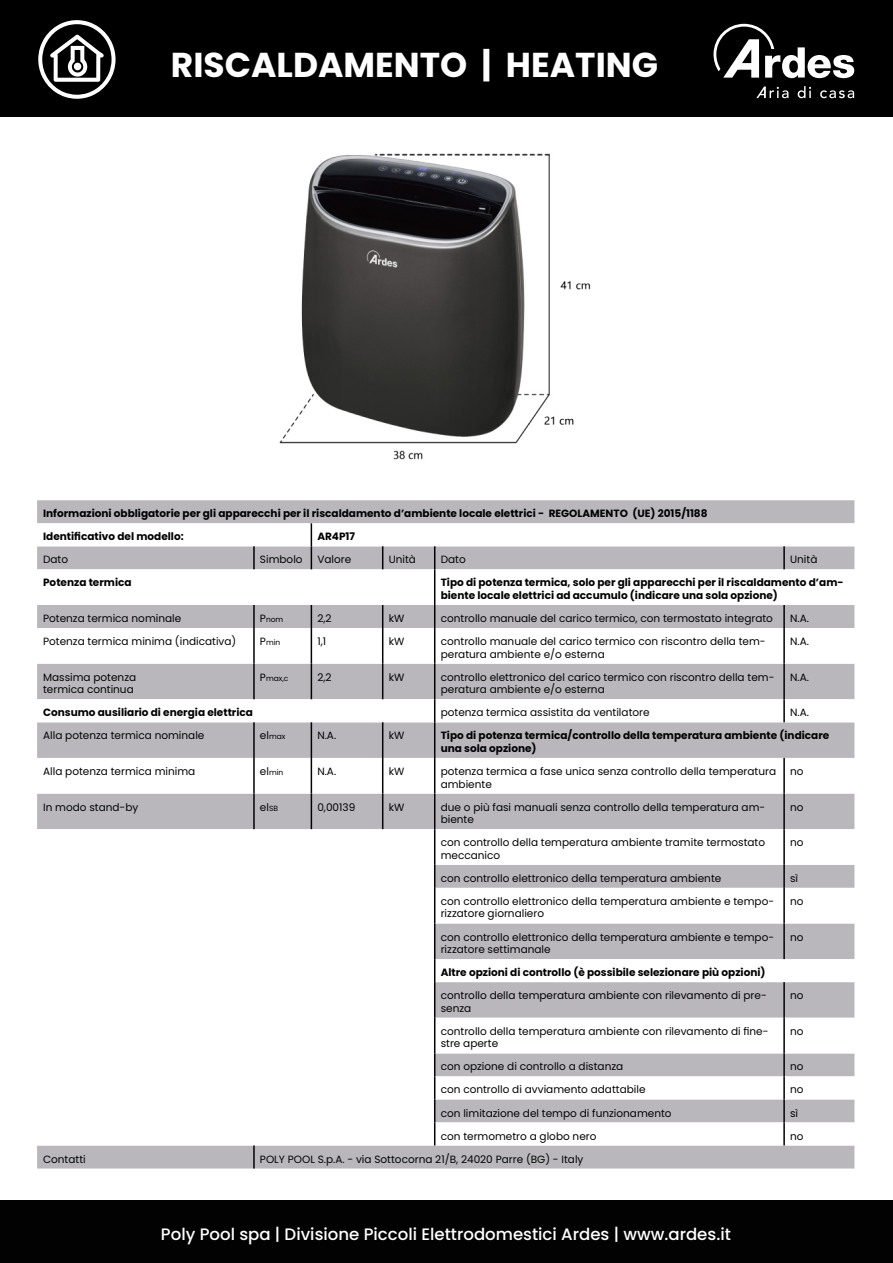
<style>
.page{position:relative;width:893px;height:1263px;background:#fff}
.page>*{position:absolute;margin:0;border:0;box-sizing:border-box;transform-origin:0 0}
.t1{font:700 34.5px "Poppins";color:#fff}
.t2{font:500 16.5px "Poppins";color:#fff}
.t3{font:10.5px/12.6px "Poppins";color:#020203}
.t4{font:700 10.5px/12.6px "Poppins";color:#020203}
.t5{font:700 10.5px "Poppins";color:#000}
.t6{font:7.5px "Poppins";color:#020203}
.s1{font-size:10.5px}
.s2{font-size:7.5px}
</style>
<div class="page">
<div style="left:0;top:0;width:893px;height:117px;background:#000"></div>
<div style="left:0;top:1200px;width:893px;height:63px;background:#020203"></div>
<svg style="left:713px;top:24px;width:141px;height:54px"></svg>
<svg style="left:756px;top:87px;width:32px;height:11px"></svg>
<svg style="left:798px;top:86px;width:13px;height:12px"></svg>
<svg style="left:820px;top:90px;width:34px;height:8px"></svg>
<svg style="left:38px;top:20px;width:78px;height:79px"></svg>
<div style="left:37px;top:500px;width:817px;height:668px;background:#b9b7bb"></div>
<svg style="left:37px;top:523px;width:817px;height:622px"></svg>
<hr style="left:253px;top:546px;width:2px;height:23px;background:#020203">
<svg style="left:311px;top:523px;width:1px;height:46px"></svg>
<svg style="left:382px;top:546px;width:1px;height:23px"></svg>
<svg style="left:434px;top:546px;width:1px;height:23px"></svg>
<hr style="left:783px;top:546px;width:2px;height:23px;background:#020203">
<hr style="left:434px;top:569px;width:1px;height:36px;background:#020203">
<hr style="left:253px;top:605px;width:2px;height:23px;background:#020203">
<svg style="left:311px;top:605px;width:1px;height:23px"></svg>
<svg style="left:382px;top:605px;width:1px;height:23px"></svg>
<svg style="left:434px;top:605px;width:1px;height:23px"></svg>
<hr style="left:783px;top:605px;width:2px;height:23px;background:#020203">
<hr style="left:253px;top:628px;width:2px;height:36px;background:#020203">
<hr style="left:311px;top:628px;width:1px;height:36px;background:#020203">
<hr style="left:382px;top:628px;width:1px;height:36px;background:#020203">
<hr style="left:434px;top:628px;width:1px;height:36px;background:#020203">
<hr style="left:783px;top:628px;width:2px;height:36px;background:#020203">
<hr style="left:253px;top:664px;width:2px;height:35px;background:#020203">
<hr style="left:311px;top:664px;width:1px;height:35px;background:#020203">
<hr style="left:382px;top:664px;width:1px;height:35px;background:#020203">
<hr style="left:434px;top:664px;width:1px;height:35px;background:#020203">
<hr style="left:783px;top:664px;width:2px;height:35px;background:#020203">
<svg style="left:434px;top:699px;width:1px;height:23px"></svg>
<hr style="left:783px;top:699px;width:2px;height:23px;background:#020203">
<hr style="left:253px;top:722px;width:2px;height:36px;background:#020203">
<hr style="left:311px;top:722px;width:1px;height:36px;background:#020203">
<hr style="left:382px;top:722px;width:1px;height:36px;background:#020203">
<hr style="left:434px;top:722px;width:1px;height:36px;background:#020203">
<hr style="left:253px;top:758px;width:2px;height:35px;background:#020203">
<hr style="left:311px;top:758px;width:1px;height:35px;background:#020203">
<hr style="left:382px;top:758px;width:1px;height:35px;background:#020203">
<hr style="left:434px;top:758px;width:1px;height:35px;background:#020203">
<hr style="left:783px;top:758px;width:2px;height:35px;background:#020203">
<hr style="left:253px;top:793px;width:2px;height:36px;background:#020203">
<hr style="left:311px;top:793px;width:1px;height:36px;background:#020203">
<hr style="left:382px;top:793px;width:1px;height:36px;background:#020203">
<hr style="left:434px;top:793px;width:1px;height:36px;background:#020203">
<hr style="left:783px;top:793px;width:2px;height:36px;background:#020203">
<hr style="left:434px;top:829px;width:1px;height:36px;background:#020203">
<hr style="left:783px;top:829px;width:2px;height:36px;background:#020203">
<svg style="left:434px;top:865px;width:1px;height:23px"></svg>
<hr style="left:783px;top:865px;width:2px;height:23px;background:#020203">
<hr style="left:434px;top:888px;width:1px;height:35px;background:#020203">
<hr style="left:783px;top:888px;width:2px;height:35px;background:#020203">
<hr style="left:434px;top:923px;width:1px;height:36px;background:#020203">
<hr style="left:783px;top:923px;width:2px;height:36px;background:#020203">
<svg style="left:434px;top:959px;width:1px;height:23px"></svg>
<hr style="left:434px;top:982px;width:1px;height:36px;background:#020203">
<hr style="left:783px;top:982px;width:2px;height:36px;background:#020203">
<hr style="left:434px;top:1018px;width:1px;height:35px;background:#020203">
<hr style="left:783px;top:1018px;width:2px;height:35px;background:#020203">
<hr style="left:783px;top:1053px;width:2px;height:23px;background:#020203">
<hr style="left:783px;top:1076px;width:2px;height:23px;background:#020203">
<hr style="left:783px;top:1099px;width:2px;height:23px;background:#020203">
<svg style="left:434px;top:1053px;width:1px;height:92px"></svg>
<hr style="left:783px;top:1122px;width:2px;height:23px;background:#020203">
<hr style="left:253px;top:1145px;width:2px;height:23px;background:#020203">
<img style="left:279px;top:153px;width:312px;height:307px">
<h1 class="t1" style="left:171px;top:45px;width:489px">RISCALDAMENTO | HEATING</h1>
<p class="t4" style="left:43px;top:502px;width:666px;line-height:23.1px">Informazioni obbligatorie per gli apparecchi per il riscaldamento d’ambiente locale elettrici - REGOLAMENTO (UE) 2015/1188<br>Identificativo del modello:</p>
<p class="t5" style="left:317px;top:531px;width:39px">AR4P17</p>
<p class="t3" style="left:43px;top:553px;width:27px">Dato</p>
<p class="t3" style="left:260px;top:553px;width:44px">Simbolo</p>
<p class="t3" style="left:317px;top:553px;width:35px">Valore</p>
<p class="t3" style="left:389px;top:553px;width:29px">Unità</p>
<p class="t3" style="left:441px;top:553px;width:27px">Dato</p>
<p class="t3" style="left:790px;top:553px;width:29px">Unità</p>
<p class="t4" style="left:43px;top:576px;width:90px">Potenza termica</p>
<p class="t4" style="left:441px;top:576px;width:404px">Tipo di potenza termica, solo per gli apparecchi per il riscaldamento d’am&shy;biente locale elettrici ad accumulo (indicare una sola opzione)</p>
<p class="t3" style="left:43px;top:612px;width:140px">Potenza termica nominale</p>
<p class="t6" style="left:260px;top:615px;width:25px"><span class="s1">P</span>nom</p>
<p class="t3" style="left:317px;top:612px;width:16px">2,2</p>
<p class="t3" style="left:389px;top:612px;width:17px">kW</p>
<p class="t3" style="left:441px;top:612px;width:334px">controllo manuale del carico termico, con termostato integrato</p>
<p class="t3" style="left:790px;top:612px;width:20px">N.A.</p>
<p class="t3" style="left:43px;top:635px;width:195px">Potenza termica minima (indicativa)</p>
<p class="t6" style="left:260px;top:638px;width:22px"><span class="s1">P</span>min</p>
<p class="t3" style="left:317px;top:635px;width:10px">1,1</p>
<p class="t3" style="left:389px;top:635px;width:17px">kW</p>
<p class="t3" style="left:441px;top:635px;width:326px">controllo manuale del carico termico con riscontro della tem&shy;peratura ambiente e/o esterna</p>
<p class="t3" style="left:790px;top:635px;width:20px">N.A.</p>
<p class="t3" style="left:43px;top:671px;width:95px">Massima potenza termica continua</p>
<p class="t6" style="left:260px;top:674px;width:30px"><span class="s1">P</span>max,c</p>
<p class="t3" style="left:317px;top:671px;width:16px">2,2</p>
<p class="t3" style="left:389px;top:671px;width:17px">kW</p>
<p class="t3" style="left:441px;top:671px;width:335px">controllo elettronico del carico termico con riscontro della tem&shy;peratura ambiente e/o esterna</p>
<p class="t3" style="left:790px;top:671px;width:20px">N.A.</p>
<p class="t4" style="left:43px;top:706px;width:211px">Consumo ausiliario di energia elettrica</p>
<p class="t3" style="left:441px;top:706px;width:210px">potenza termica assistita da ventilatore</p>
<p class="t3" style="left:790px;top:706px;width:20px">N.A.</p>
<p class="t3" style="left:43px;top:729px;width:163px">Alla potenza termica nominale</p>
<p class="t6" style="left:260px;top:732px;width:27px"><span class="s1">el</span>max</p>
<p class="t3" style="left:317px;top:729px;width:20px">N.A.</p>
<p class="t3" style="left:389px;top:729px;width:17px">kW</p>
<p class="t4" style="left:441px;top:729px;width:390px">Tipo di potenza termica/controllo della temperatura ambiente (indicare una sola opzione)</p>
<p class="t3" style="left:43px;top:765px;width:154px">Alla potenza termica minima</p>
<p class="t6" style="left:260px;top:768px;width:25px"><span class="s1">el</span>min</p>
<p class="t3" style="left:317px;top:765px;width:20px">N.A.</p>
<p class="t3" style="left:389px;top:765px;width:17px">kW</p>
<p class="t3" style="left:441px;top:765px;width:337px">potenza termica a fase unica senza controllo della temperatura ambiente</p>
<p class="t3" style="left:790px;top:765px;width:15px">no</p>
<p class="t3" style="left:43px;top:801px;width:97px">In modo stand-by</p>
<p class="t3" style="left:260px;top:801px;width:20px">el<span class="s2">SB</span></p>
<p class="t3" style="left:317px;top:801px;width:40px">0,00139</p>
<p class="t3" style="left:389px;top:801px;width:17px">kW</p>
<p class="t3" style="left:441px;top:801px;width:326px">due o più fasi manuali senza controllo della temperatura am&shy;biente</p>
<p class="t3" style="left:790px;top:801px;width:15px">no</p>
<p class="t3" style="left:441px;top:836px;width:326px">con controllo della temperatura ambiente tramite termostato meccanico</p>
<p class="t3" style="left:790px;top:836px;width:15px">no</p>
<p class="t3" style="left:441px;top:872px;width:282px">con controllo elettronico della temperatura ambiente</p>
<p class="t3" style="left:790px;top:872px;width:10px">sì</p>
<p class="t3" style="left:441px;top:895px;width:335px">con controllo elettronico della temperatura ambiente e tempo&shy;rizzatore giornaliero</p>
<p class="t3" style="left:790px;top:895px;width:15px">no</p>
<p class="t3" style="left:441px;top:930px;width:335px">con controllo elettronico della temperatura ambiente e tempo&shy;rizzatore settimanale</p>
<p class="t3" style="left:790px;top:930px;width:15px">no</p>
<p class="t4" style="left:441px;top:966px;width:326px">Altre opzioni di controllo (è possibile selezionare più opzioni)</p>
<p class="t3" style="left:441px;top:989px;width:328px">controllo della temperatura ambiente con rilevamento di pre&shy;senza</p>
<p class="t3" style="left:790px;top:989px;width:15px">no</p>
<p class="t3" style="left:441px;top:1025px;width:329px">controllo della temperatura ambiente con rilevamento di fine&shy;stre aperte</p>
<p class="t3" style="left:790px;top:1025px;width:15px">no</p>
<p class="t3" style="left:441px;top:1060px;width:184px">con opzione di controllo a distanza</p>
<p class="t3" style="left:790px;top:1060px;width:15px">no</p>
<p class="t3" style="left:441px;top:1083px;width:206px">con controllo di avviamento adattabile</p>
<p class="t3" style="left:790px;top:1083px;width:15px">no</p>
<p class="t3" style="left:441px;top:1106px;width:232px">con limitazione del tempo di funzionamento</p>
<p class="t3" style="left:790px;top:1106px;width:10px">sì</p>
<p class="t3" style="left:441px;top:1129px;width:157px">con termometro a globo nero</p>
<p class="t3" style="left:790px;top:1129px;width:15px">no</p>
<p class="t3" style="left:43px;top:1152px;width:44px">Contatti</p>
<p class="t3" style="left:260px;top:1152px;width:325px">POLY POOL S.p.A. - via Sottocorna 21/B, 24020 Parre (BG) - Italy</p>
<h2 class="t2" style="left:161px;top:1224px;width:571px">Poly Pool spa | Divisione Piccoli Elettrodomestici Ardes | www.ardes.it</h2>
</div>
